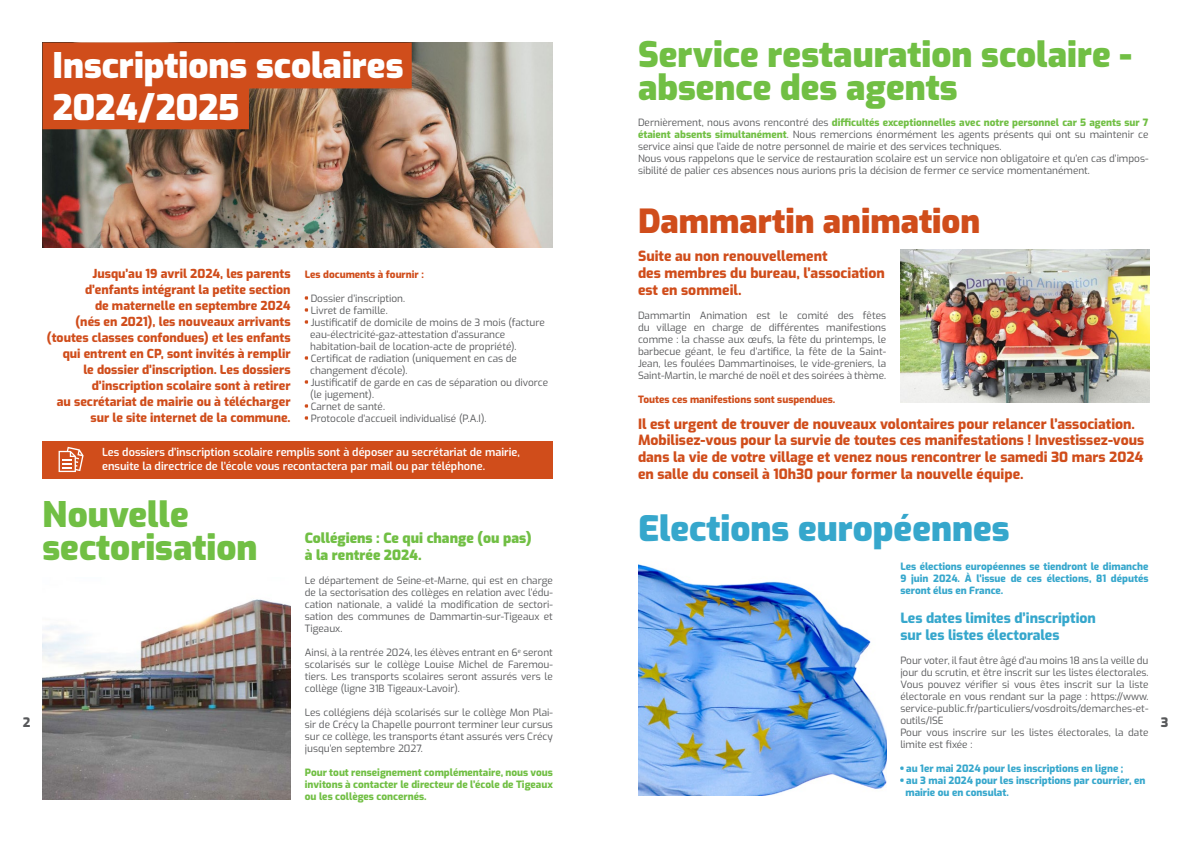
<style>
.page{position:relative;width:1191px;height:842px;background:#fff}
.page>*{position:absolute;margin:0;border:0;box-sizing:border-box;transform-origin:0 0}
.t1{font:900 35px/33px "Exo";color:#71bf44}
.t2{font:900 35px/42px "Exo";color:#fff}
.t3{font:900 35px "Exo";color:#36a7cc}
.t4{font:900 33px "Exo";color:#d04d1b}
.t5{font:800 14px/16.8px "Exo";color:#d04d1b}
.t6{font:800 14px/16.8px "Exo";color:#36a7cc}
.t7{font:900 14px/16.8px "Exo";color:#71bf44}
.t8{font:800 13px "Exo";color:#57585a}
.t9{font:800 12.3px/16px "Exo";color:#d04d1b;text-align:right}
.t10{font:600 11px/13.2px "Exo";color:#fff}
.t11{font:10px/12px "Exo";color:#57585a}
.t12{font:800 10px/12px "Exo";color:#36a7cc;text-align:justify}
.t13{font:800 10px/12px "Exo";color:#71bf44;text-align:justify}
.t14{font:800 10px "Exo";color:#d04d1b}
.s1{color:#d04d1b}
.s2{font-weight:800;color:#71bf44}
.s3{font-weight:400}
</style>
<div class="page">
<img style="left:43px;top:43px;width:510px;height:205px">
<svg style="left:43px;top:43px;width:369px;height:86px;background:#c05326"></svg>
<div style="left:43px;top:441px;width:510px;height:38px;background:#d04d1b"></div>
<img style="left:43px;top:599px;width:248px;height:200px">
<img style="left:638px;top:564px;width:248px;height:232px">
<svg style="left:59px;top:447px;width:25px;height:25px"></svg>
<img style="left:900px;top:250px;width:249px;height:153px">
<h1 class="t2" style="left:52px;top:41px;width:352px">Inscriptions scolaires<br>2024/2025</h1>
<p class="t9" style="left:47px;top:265px;width:245px">Jusqu’au 19 avril 2024, les parents d’enfants intégrant la petite section<br>de maternelle en septembre 2024<br>(nés en 2021), les nouveaux arrivants (toutes classes confondues) et les enfants qui entrent en CP, sont invités à remplir<br>le dossier d’inscription. Les dossiers d’inscription scolaire sont à retirer<br>au secrétariat de mairie ou à télécharger sur le site internet de la commune.</p>
<p class="t14" style="left:305px;top:266px;width:121px">Les documents à fournir :</p>
<p class="t11" style="left:305px;top:292px;width:102px"><span class="s1">•</span> Dossier d’inscription.</p>
<p class="t11" style="left:305px;top:304px;width:84px"><span class="s1">•</span> Livret de famille.</p>
<p class="t11" style="left:310px;top:316px;width:236px;text-indent:-5px"><span class="s1">•</span> Justificatif de domicile de moins de 3 mois (facture eau-électricité-gaz-attestation d’assurance habitation-bail de location-acte de propriété).</p>
<p class="t11" style="left:310px;top:352px;width:208px;text-indent:-5px"><span class="s1">•</span> Certificat de radiation (uniquement en cas de changement d’école).</p>
<p class="t11" style="left:310px;top:376px;width:239px;text-indent:-5px"><span class="s1">•</span> Justificatif de garde en cas de séparation ou divorce (le jugement).</p>
<p class="t11" style="left:305px;top:400px;width:82px"><span class="s1">•</span> Carnet de santé.</p>
<p class="t11" style="left:305px;top:412px;width:183px"><span class="s1">•</span> Protocole d’accueil individualisé (P.A.I).</p>
<p class="t10" style="left:102px;top:445px;width:419px">Les dossiers d’inscription scolaire remplis sont à déposer au secrétariat de mairie, ensuite la directrice de l’école vous recontactera par mail ou par téléphone.</p>
<h1 class="t1" style="left:638px;top:36px;width:495px">Service restauration scolaire - absence des agents</h1>
<p class="t11" style="left:638px;top:116px;width:512px">Dernièrement, nous avons rencontré des <span class="s2">difficultés exceptionnelles avec notre personnel car 5 agents sur 7 étaient absents simultanément</span>. Nous remercions énormément les agents présents qui ont su maintenir ce service ainsi que l’aide de notre personnel de mairie et des services techniques.<br>Nous vous rappelons que le service de restauration scolaire est un service non obligatoire et qu’en cas d’impos&shy;sibilité de palier ces absences nous aurions pris la décision de fermer ce service momentanément.</p>
<h2 class="t4" style="left:638px;top:195px;width:344px">Dammartin animation</h2>
<h3 class="t5" style="left:638px;top:247px;width:248px">Suite au non renouvellement<br>des membres du bureau, l’association est en sommeil.</h3>
<p class="t11" style="left:638px;top:308px;width:250px;text-align:justify">Dammartin Animation est le comité des fêtes du village en charge de différentes manifestions comme : la chasse aux œufs, la fête du printemps, le barbecue géant, le feu d’artifice, la fête de la Saint-Jean, les foulées Dammartinoises, le vide-greniers, la Saint-Martin, le marché de noël et des soirées à thème.</p>
<p class="t14" style="left:638px;top:391px;width:199px">Toutes ces manifestions sont suspendues.</p>
<p class="t5" style="left:638px;top:414px;width:508px">Il est urgent de trouver de nouveaux volontaires pour relancer l’association.<br>Mobilisez-vous pour la survie de toutes ces manifestations ! Investissez-vous dans la vie de votre village et venez nous rencontrer le samedi 30 mars 2024 en salle du conseil à 10h30 pour former la nouvelle équipe.</p>
<h1 class="t1" style="left:43px;top:495px;width:217px">Nouvelle sectorisation</h1>
<h1 class="t3" style="left:638px;top:502px;width:373px">Elections européennes</h1>
<h3 class="t7" style="left:305px;top:529px;width:228px">Collégiens : Ce qui change (ou pas) à la rentrée 2024.</h3>
<p class="t11" style="left:305px;top:574px;width:250px;text-align:justify">Le département de Seine-et-Marne, qui est en charge de la sectorisation des collèges en relation avec l’édu&shy;cation nationale, a validé la modification de sectori&shy;sation des communes de Dammartin-sur-Tigeaux et Tigeaux.</p>
<p class="t11" style="left:305px;top:646px;width:250px;text-align:justify">Ainsi, à la rentrée 2024, les élèves entrant en 6<sup>e</sup> seront scolarisés sur le collège Louise Michel de Faremou&shy;tiers. Les transports scolaires seront assurés vers le collège (ligne 31B Tigeaux-Lavoir).</p>
<p class="t11" style="left:305px;top:706px;width:250px;text-align:justify">Les collégiens déjà scolarisés sur le collège Mon Plai&shy;sir de Crécy la Chapelle pourront terminer leur cursus sur ce collège, les transports étant assurés vers Crécy jusqu’en septembre 2027.</p>
<p class="t13" style="left:305px;top:766px;width:250px">Pour tout renseignement complémentaire, nous vous invitons à contacter le directeur de l’école de Tigeaux ou les collèges concernés.</p>
<p class="t12" style="left:900px;top:560px;width:250px">Les élections européennes se tiendront le dimanche 9 juin 2024. À l’issue de ces élections, 81 députés seront élus en France.</p>
<h3 class="t6" style="left:900px;top:609px;width:197px">Les dates limites d’inscription sur les listes électorales</h3>
<p class="t11" style="left:900px;top:654px;width:250px">Pour voter, il faut être âgé d’au moins 18 ans la veille du jour du scrutin, et être inscrit sur les listes électorales.<br>Vous pouvez vérifier si vous êtes inscrit sur la liste électorale en vous rendant sur la page : https://www. service-public.fr/particuliers/vosdroits/demarches-et&shy;outils/ISE<br>Pour vous inscrire sur les listes électorales, la date limite est fixée :</p>
<p class="t12" style="left:900px;top:762px;width:224px"><span class="s3">•</span> au 1er mai 2024 pour les inscriptions en ligne ;</p>
<p class="t12" style="left:905px;top:774px;width:241px;text-indent:-5px"><span class="s3">•</span> au 3 mai 2024 pour les inscriptions par courrier, en mairie ou en consulat.</p>
<h3 class="t8" style="left:23px;top:712px;width:9px">2</h3>
<h3 class="t8" style="left:1160px;top:712px;width:9px">3</h3>
</div>
